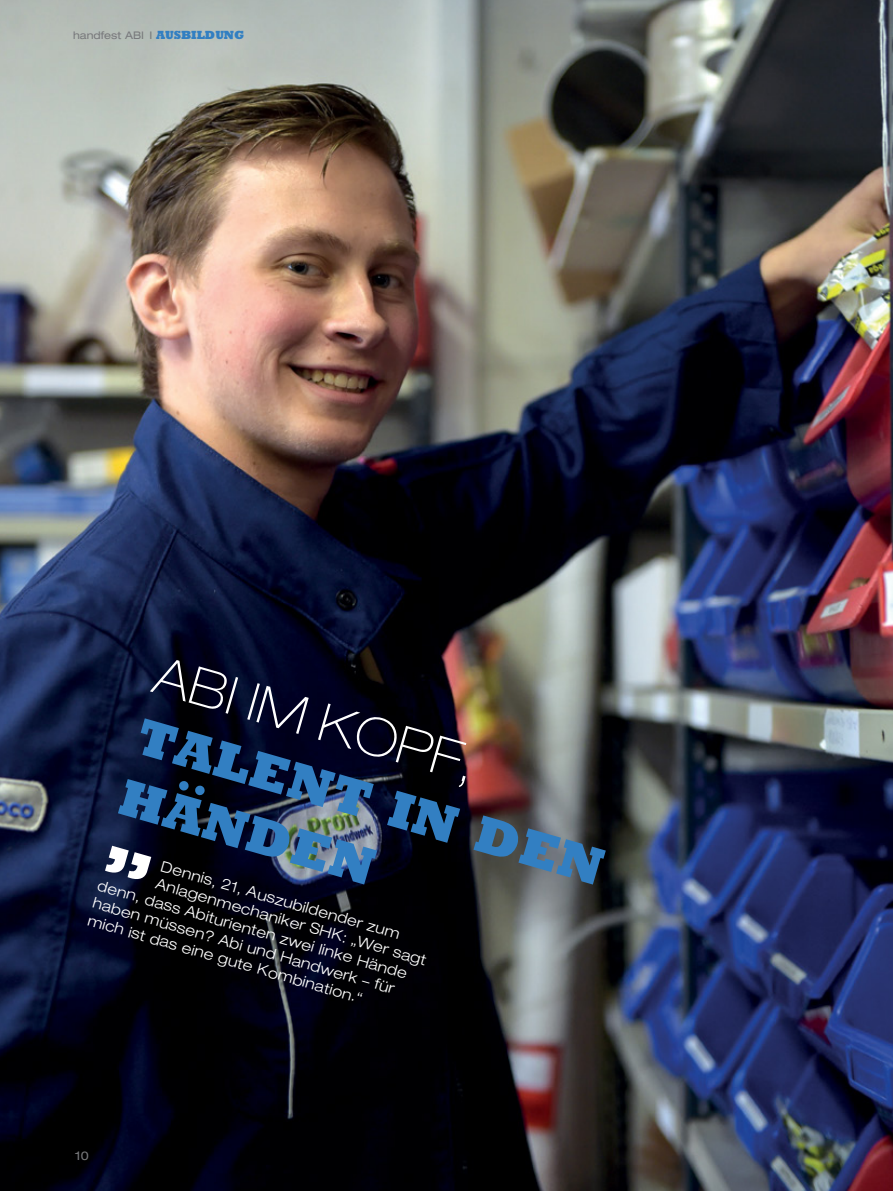
<style>
.page{position:relative;width:893px;height:1191px;background:#fff}
.page>*{position:absolute;margin:0;border:0;box-sizing:border-box;transform-origin:0 0}
.t1{font:800 52.5px "Rockwell Std";color:#327fc2}
.t2{font:100 expanded 52.5px "Helvetica Neue LT Std";color:#fff}
.t3{font:300 expanded 15px/18px "Helvetica Neue LT Std";color:#fff}
.t4{font:expanded 12px "Helvetica Neue LT Std";color:#77787b}
.t5{font:expanded 10.5px "Helvetica Neue LT Std";color:#77787b}
.s1{font-family:"Rockwell Std";font-weight:800;font-stretch:normal;font-size:12px;color:#327fc2}
</style>
<div class="page">
<img style="left:0;top:0;width:893px;height:1191px">
<svg style="left:105px;top:845px;width:46px;height:35px"></svg>
<svg style="left:396px;top:726px;width:70px;height:62px"></svg>
<p class="t5" style="left:73px;top:29px;width:173px">handfest ABI I <span class="s1">AUSBILDUNG</span></p>
<h1 class="t2" style="left:164px;top:643px;width:210px;rotate:16deg">Abi im Ko</h1>
<h1 class="t1" style="left:147px;top:703px;width:485px;rotate:16deg">TALENT IN DEN</h1>
<h1 class="t1" style="left:130px;top:764px;width:265px;rotate:16deg">HÄNDEN</h1>
<p class="t3" style="left:164px;top:857px;width:250px;rotate:16deg">Dennis, 21, Auszubildender zum</p>
<p class="t3" style="left:159px;top:874px;width:282px;rotate:16deg">Anlagenmechaniker SHK: „Wer sagt</p>
<p class="t3" style="left:101px;top:876px;width:323px;rotate:16deg">denn, dass Abiturienten zwei linke Hände</p>
<p class="t3" style="left:96px;top:893px;width:315px;rotate:16deg">haben müssen? Abi und Handwerk – für mich ist das eine gute Kombination.“</p>
<p class="t4" style="left:76px;top:1148px;width:15px">10</p>
</div>
